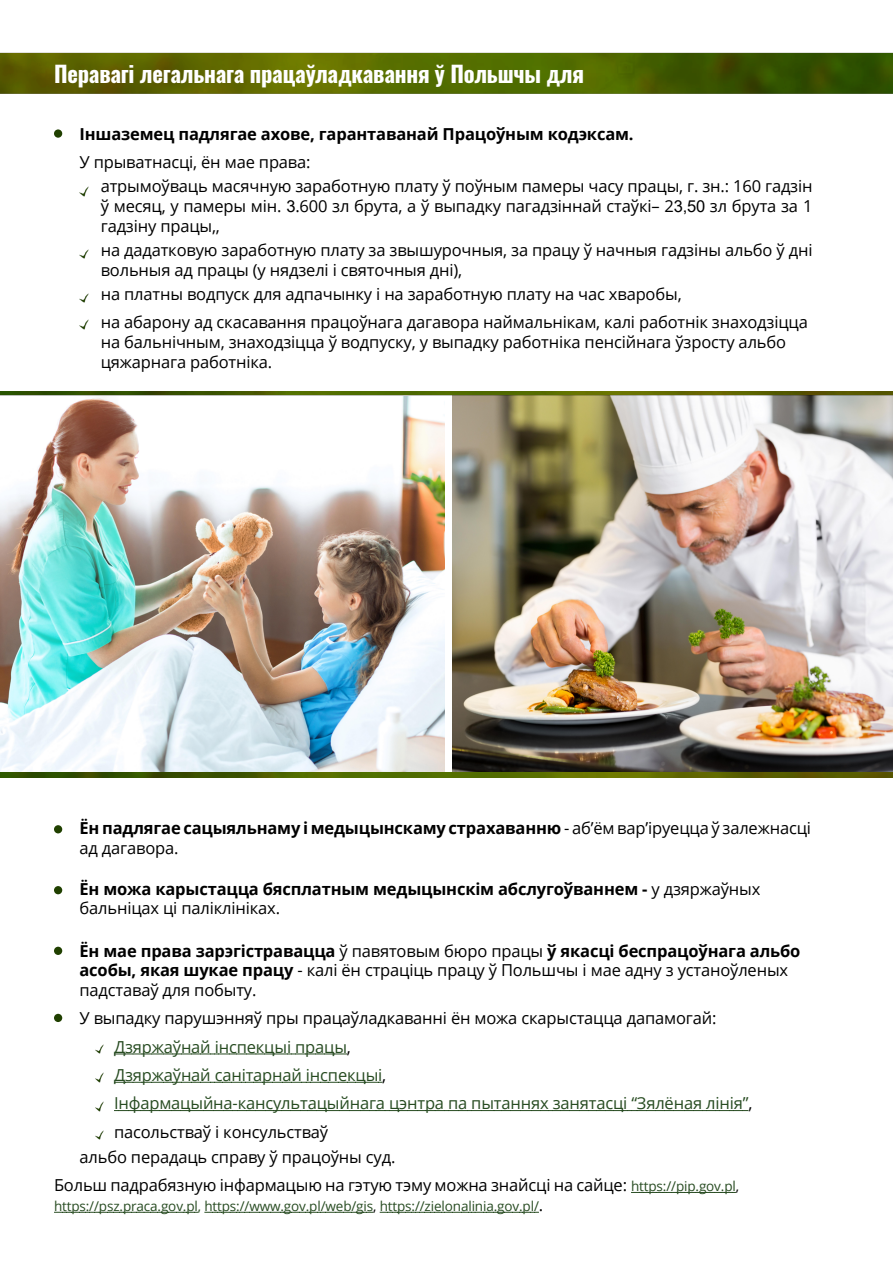
<style>
.page{position:relative;width:893px;height:1263px;background:#fff}
.page>*{position:absolute;margin:0;border:0;box-sizing:border-box;transform-origin:0 0}
.t1{font:700 22.5px "Oswald";letter-spacing:-.01em;color:#fff}
.t2{font:16.5px/19.8px "Open Sans";letter-spacing:-.01em;color:#000}
.t3{font:700 16.5px/19.8px "Open Sans";letter-spacing:-.01em;color:#000}
.t4{font:16.5px/28.3px "Open Sans";letter-spacing:-.01em;color:#274b21}
.t5{font:13.5px "Open Sans";letter-spacing:-.01em;color:#274b21}
.s1{font-family:"Arial"}
.s2{font-weight:400}
.s3{font-weight:700}
.s4{color:#000}
.s5{font-size:13.5px;color:#274b21}
.s6{font-size:13.5px}
.s7{font-size:16.5px;color:#000}
</style>
<div class="page">
<hr style="left:380px;top:1212px;width:159px;height:1px;background:#274b21">
<hr style="left:204px;top:1212px;width:169px;height:1px;background:#274b21">
<hr style="left:54px;top:1212px;width:144px;height:1px;background:#274b21">
<hr style="left:631px;top:1192px;width:105px;height:1px;background:#274b21">
<hr style="left:114px;top:1110px;width:634px;height:1px;background:#274b21">
<hr style="left:114px;top:1082px;width:268px;height:1px;background:#274b21">
<hr style="left:114px;top:1053px;width:233px;height:1px;background:#274b21">
<img style="left:452px;top:407px;width:441px;height:366px">
<img style="left:0;top:407px;width:444px;height:366px">
<img style="left:0;top:52px;width:893px;height:42px">
<img style="left:0;top:773px;width:893px;height:4px">
<img style="left:0;top:391px;width:893px;height:16px">
<div style="left:54px;top:825px;width:8px;height:8px;background:#204000;border-radius:50%"></div>
<div style="left:54px;top:886px;width:8px;height:8px;background:#204000;border-radius:50%"></div>
<div style="left:54px;top:947px;width:8px;height:8px;background:#204000;border-radius:50%"></div>
<div style="left:54px;top:1014px;width:8px;height:8px;background:#204000;border-radius:50%"></div>
<div style="left:54px;top:129px;width:8px;height:9px;background:#204000;border-radius:50%"></div>
<svg style="left:79px;top:187px;width:9px;height:9px"></svg>
<svg style="left:79px;top:250px;width:9px;height:9px"></svg>
<svg style="left:79px;top:294px;width:9px;height:9px"></svg>
<svg style="left:79px;top:320px;width:9px;height:9px"></svg>
<svg style="left:95px;top:1044px;width:9px;height:10px"></svg>
<svg style="left:95px;top:1073px;width:9px;height:9px"></svg>
<svg style="left:95px;top:1101px;width:9px;height:10px"></svg>
<svg style="left:95px;top:1130px;width:9px;height:10px"></svg>
<h1 class="t1" style="left:54px;top:54px;width:531px">Перавагі легальнага працаўладкавання ў Польшчы для</h1>
<p class="t3" style="left:80px;top:123px;width:556px">Іншаземец падлягае ахове, гарантаванай Працоўным кодэксам.</p>
<p class="t2" style="left:101px;top:150px;width:713px;line-height:24px;text-indent:-21px">У прыватнасці, ён мае права:<br>атрымоўваць масячную заработную плату ў поўным памеры часу працы, г. зн.: 160 гадзін</p>
<p class="t2" style="left:101px;top:196px;width:713px">ў месяц, у памеры мін. <span class="s1">3</span>.600 зл брута, а ў выпадку пагадзіннай стаўкі– 2<span class="s1">3,50</span> зл брута за 1 гадзіну працы,,</p>
<p class="t2" style="left:101px;top:240px;width:713px">на дадатковую заработную плату за звышурочныя, за працу ў начныя гадзіны альбо ў дні вольныя ад працы (у нядзелі і святочныя дні),</p>
<p class="t2" style="left:101px;top:279px;width:709px;line-height:28.3px">на платны водпуск для адпачынку і на заработную плату на час хваробы,<br>на абарону ад скасавання працоўнага дагавора наймальнікам, калі работнік знаходзіцца</p>
<p class="t2" style="left:101px;top:331px;width:687px">на бальнічным, знаходзіцца ў водпуску, у выпадку работніка пенсійнага ўзросту альбо цяжарнага работніка.</p>
<p class="t3" style="left:80px;top:818px;width:733px">Ён падлягае сацыяльнаму і медыцынскаму страхаванню <span class="s2">- аб’ём вар’іруецца ў залежнасці ад дагавора.</span></p>
<p class="t3" style="left:80px;top:878px;width:682px">Ён можа карыстацца бясплатным медыцынскім абслугоўваннем - <span class="s2">у дзяржаўных бальніцах ці паліклініках.</span></p>
<p class="t2" style="left:80px;top:940px;width:722px"><span class="s3">Ён мае права зарэгістравацца</span> ў павятовым бюро працы <span class="s3">ў якасці беспрацоўнага альбо асобы, якая шукае працу</span> - калі ён страціць працу ў Польшчы і мае адну з устаноўленых падставаў для побыту.</p>
<p class="t4" style="left:114px;top:1004px;width:640px;text-indent:-34px"><span class="s4">У выпадку парушэнняў пры працаўладкаванні ён можа скарыстацца дапамогай:<br></span>Дзяржаўнай інспекцыі працы<span class="s4">,<br></span>Дзяржаўнай санітарнай інспекцыі<span class="s4">,<br></span>Інфармацыйна-кансультацыйнага цэнтра па пытаннях занятасці “Зялёная лінія”<span class="s4">, пасольстваў і консульстваў</span></p>
<p class="t2" style="left:54px;top:1143px;width:687px;line-height:28.2px;text-indent:26px">альбо перадаць справу ў працоўны суд.<br>Больш падрабязную інфармацыю на гэтую тэму можна знайсці на сайце: <span class="s5">https://pip.gov.pl</span><span class="s6">,</span></p>
<p class="t5" style="left:54px;top:1197px;width:491px">https://psz.praca.gov.pl, https://www.gov.pl/web/gis<span class="s4">,</span> https://zielonalinia.gov.pl/<span class="s7">.</span></p>
</div>
